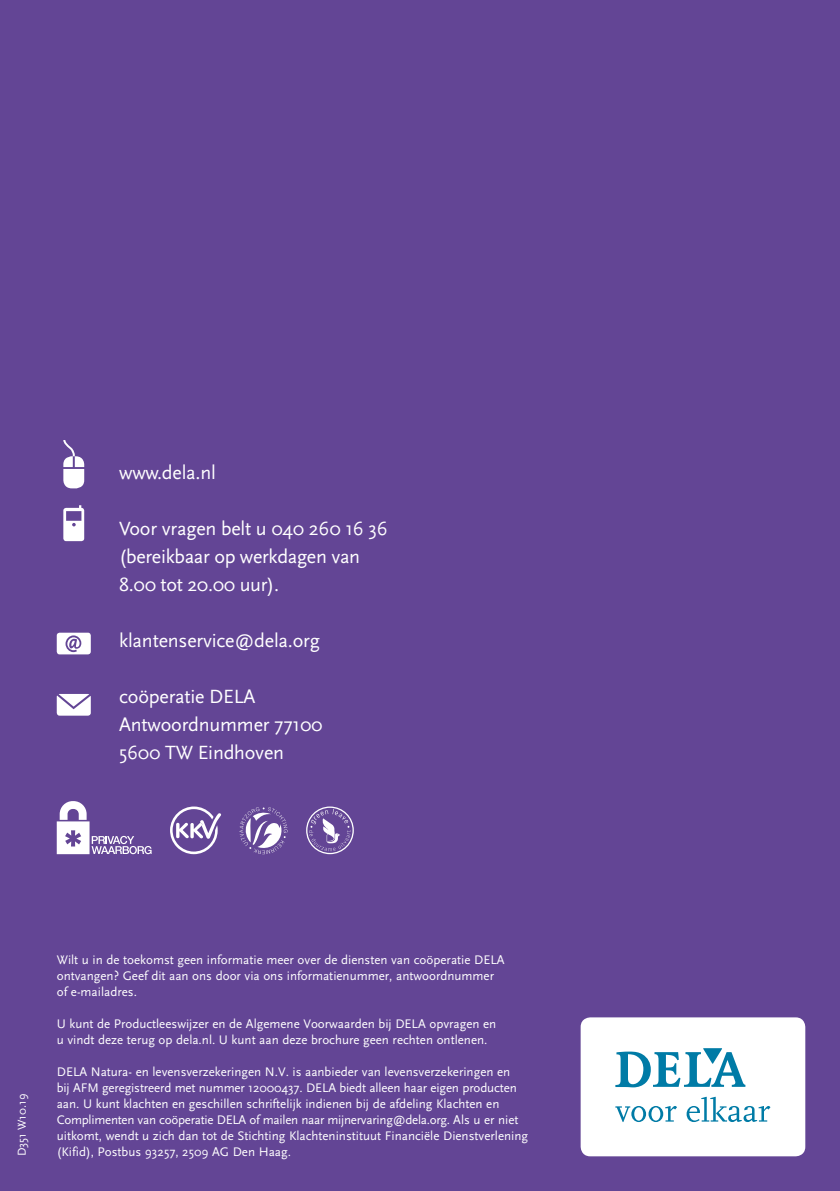
<style>
.page{position:relative;width:840px;height:1191px;background:#fff}
.page>*{position:absolute;margin:0;border:0;box-sizing:border-box;transform-origin:0 0}
.t1{font:20px/28px "Scala Sans OT";letter-spacing:-.01em;color:#fff}
.t2{font:13px/16px "Scala Sans OT";color:#fff}
.t3{font:12px "Scala Sans OT";color:#fff}
</style>
<div class="page">
<div style="left:0;top:0;width:839px;height:1191px;background:#634595"></div>
<svg style="left:57px;top:694px;width:34px;height:21px"></svg>
<svg style="left:63px;top:505px;width:21px;height:36px"></svg>
<svg style="left:63px;top:440px;width:21px;height:48px"></svg>
<svg style="left:57px;top:632px;width:34px;height:22px"></svg>
<div style="left:580px;top:1017px;width:224px;height:139px;background:#fff;border-radius:10px"></div>
<svg style="left:615px;top:1106px;width:61px;height:16px"></svg>
<svg style="left:686px;top:1096px;width:84px;height:26px"></svg>
<svg style="left:615px;top:1048px;width:130px;height:39px"></svg>
<svg style="left:57px;top:801px;width:94px;height:53px"></svg>
<svg style="left:239px;top:807px;width:48px;height:47px"></svg>
<svg style="left:170px;top:806px;width:51px;height:48px"></svg>
<div style="left:306px;top:806px;width:47px;height:48px;border:1px solid #fff;border-radius:50%"></div>
<svg style="left:309px;top:809px;width:41px;height:42px"></svg>
<h1 class="t1" style="left:119px;top:459px;width:98px">www.dela.nl</h1>
<h1 class="t1" style="left:119px;top:515px;width:270px">Voor vragen belt u 040 260 16 36 (bereikbaar op werkdagen van<br>8.00 tot 20.00 uur).</h1>
<h1 class="t1" style="left:119px;top:627px;width:202px">klantenservice@dela.org</h1>
<h1 class="t1" style="left:119px;top:683px;width:205px">coöperatie DELA<br>Antwoordnummer 77100<br>5600 TW Eindhoven</h1>
<p class="t3" style="left:15px;top:1156px;width:64px;rotate:-90deg">D351 W10.19</p>
<p class="t2" style="left:57px;top:952px;width:449px">Wilt u in de toekomst geen informatie meer over de diensten van coöperatie DELA ontvangen? Geef dit aan ons door via ons informatienummer, antwoordnummer of e-mailadres.</p>
<p class="t2" style="left:57px;top:1016px;width:441px">U kunt de Productleeswijzer en de Algemene Voorwaarden bij DELA opvragen en u vindt deze terug op dela.nl. U kunt aan deze brochure geen rechten ontlenen.</p>
<p class="t2" style="left:57px;top:1064px;width:472px">DELA Natura- en levensverzekeringen N.V. is aanbieder van levensverzekeringen en<br>bij AFM geregistreerd met nummer 12000437. DELA biedt alleen haar eigen producten aan. U kunt klachten en geschillen schriftelijk indienen bij de afdeling Klachten en Complimenten van coöperatie DELA of mailen naar mijnervaring@dela.org. Als u er niet uitkomt, wendt u zich dan tot de Stichting Klachteninstituut Financiële Dienstverlening (Kifid), Postbus 93257, 2509 AG Den Haag.</p>
</div>
